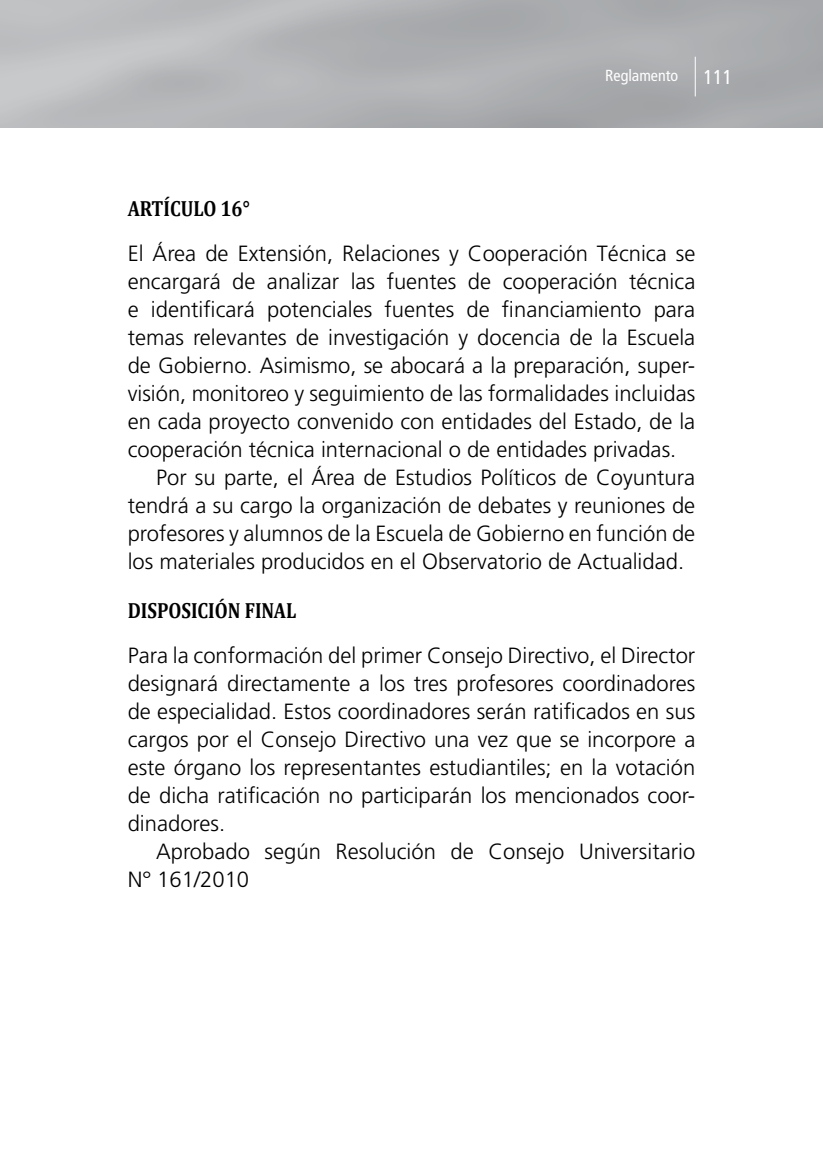
<style>
.page{position:relative;width:823px;height:1163px;background:#fff}
.page>*{position:absolute;margin:0;border:0;box-sizing:border-box;transform-origin:0 0}
.t1{font:300 22px/28px "Frutiger";color:#000;text-align:justify}
.t2{font:700 22px "Cambria";color:#000;scale:.85 1}
.t3{font:condensed 20px "Frutiger";color:#fff}
.t4{font:condensed 16px "Frutiger";color:#fff}
</style>
<div class="page">
<p class="t4" style="left:605px;top:66px;width:74px">Reglamento</p>
<p class="t3" style="left:703px;top:65px;width:30px">111</p>
<p class="t2" style="left:128px;top:193px;width:145px">ARTÍCULO 16°</p>
<p class="t1" style="left:128px;top:239px;width:568px">El Área de Extensión, Relaciones y Cooperación Técnica se</p>
<p class="t1" style="left:128px;top:267px;width:568px">encargará de analizar las fuentes de cooperación técnica</p>
<p class="t1" style="left:128px;top:295px;width:568px">e identificará potenciales fuentes de financiamiento para</p>
<p class="t1" style="left:128px;top:323px;width:568px">temas relevantes de investigación y docencia de la Escuela</p>
<p class="t1" style="left:128px;top:351px;width:568px">de Gobierno. Asimismo, se abocará a la preparación, super-</p>
<p class="t1" style="left:128px;top:379px;width:568px">visión, monitoreo y seguimiento de las formalidades incluidas</p>
<p class="t1" style="left:128px;top:407px;width:568px">en cada proyecto convenido con entidades del Estado, de la</p>
<p class="t1" style="left:128px;top:435px;width:550px">cooperación técnica internacional o de entidades privadas.</p>
<p class="t1" style="left:156px;top:463px;width:540px">Por su parte, el Área de Estudios Políticos de Coyuntura</p>
<p class="t1" style="left:128px;top:491px;width:568px">tendrá a su cargo la organización de debates y reuniones de</p>
<p class="t1" style="left:128px;top:519px;width:568px">profesores y alumnos de la Escuela de Gobierno en función de</p>
<p class="t1" style="left:128px;top:547px;width:557px">los materiales producidos en el Observatorio de Actualidad.</p>
<p class="t2" style="left:128px;top:595px;width:200px">DISPOSICIÓN FINAL</p>
<p class="t1" style="left:128px;top:641px;width:569px">Para la conformación del primer Consejo Directivo, el Director designará directamente a los tres profesores coordinadores de especialidad. Estos coordinadores serán ratificados en sus cargos por el Consejo Directivo una vez que se incorpore a este órgano los representantes estudiantiles; en la votación de dicha ratificación no participarán los mencionados coor&shy;dinadores.</p>
<p class="t1" style="left:128px;top:837px;width:568px;text-indent:28px">Aprobado según Resolución de Consejo Universitario<br>N° 161/2010</p>
</div>
